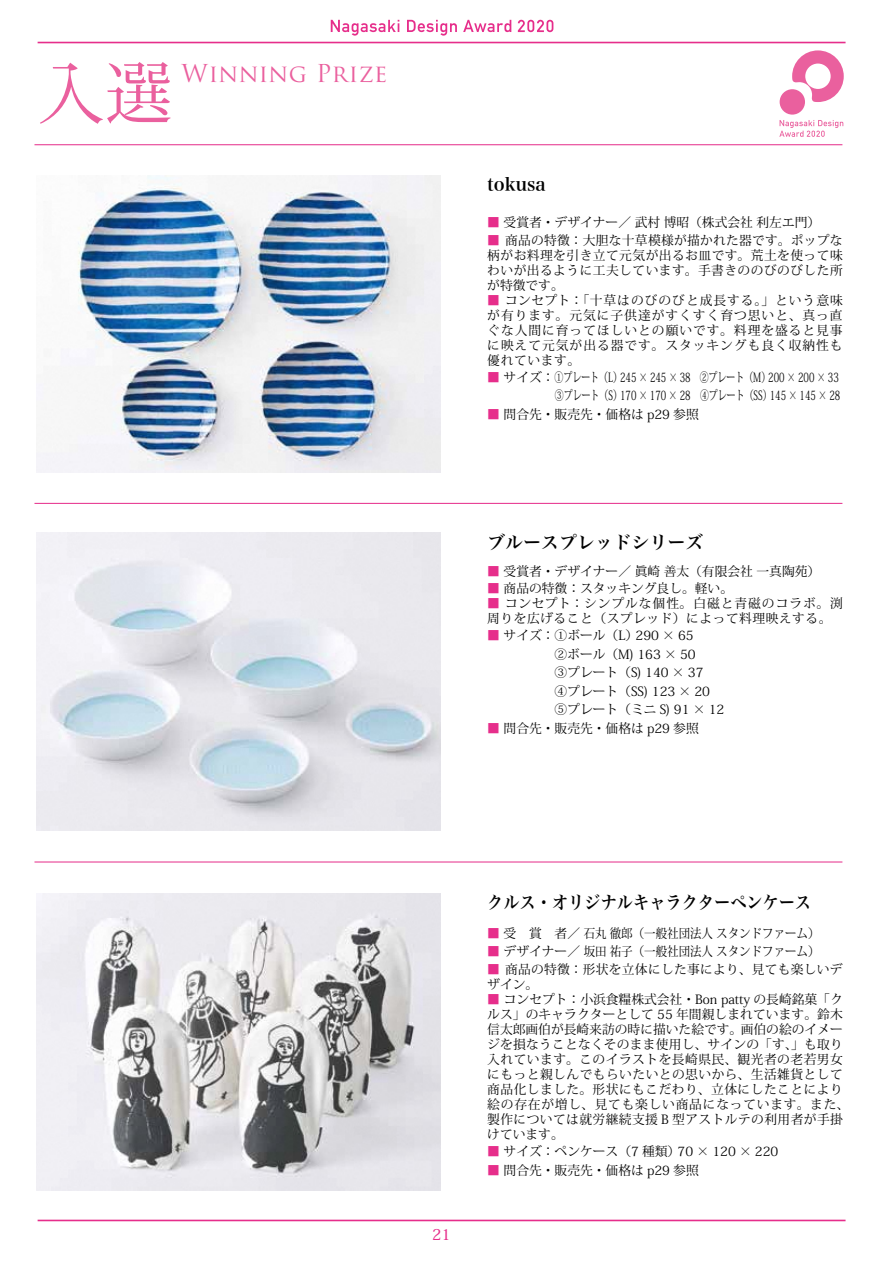
<style>
.page{position:relative;width:893px;height:1263px;background:#fff}
.page>*{position:absolute;margin:0;border:0;box-sizing:border-box;transform-origin:0 0}
.t1{font:67.5px "Koz Min Pro";color:#ea609e}
.t2{font:24px "Trajan Pro";letter-spacing:.015em;color:#ea609e}
.t3{font:18px "Hira Min Pro W6";color:#000;scale:.9 1}
.t4{font:18px "Hira Min Pro W6";color:#000}
.t5{font:500 15px "Koz Min Pro";color:#e62e8b}
.t6{font:12.75px/15px "Koz Min Pr 6 N";letter-spacing:.015em;color:#000}
.t7{font:12.75px/15px "Koz Min Pr 6 N";letter-spacing:.04em;color:#000}
.s1{color:#e62e8b}
</style>
<div class="page">
<hr style="left:38px;top:1220px;width:807px;height:1px;background:#e62e8b">
<hr style="left:38px;top:42px;width:807px;height:1px;background:#e62e8b">
<div style="left:780px;top:89px;width:25px;height:26px;background:#ea609e;border-radius:50%"></div>
<svg style="left:792px;top:50px;width:52px;height:52px"></svg>
<svg style="left:779px;top:120px;width:64px;height:17px"></svg>
<hr style="left:34px;top:144px;width:808px;height:1px;background:#e62e8b">
<hr style="left:34px;top:503px;width:808px;height:1px;background:#e62e8b">
<hr style="left:34px;top:861px;width:808px;height:1px;background:#e62e8b">
<svg style="left:331px;top:20px;width:68px;height:16px"></svg>
<svg style="left:407px;top:20px;width:50px;height:16px"></svg>
<svg style="left:463px;top:20px;width:48px;height:12px"></svg>
<svg style="left:518px;top:20px;width:35px;height:12px"></svg>
<img style="left:36px;top:176px;width:404px;height:296px">
<img style="left:36px;top:533px;width:404px;height:298px">
<img style="left:36px;top:893px;width:404px;height:298px">
<h1 class="t1" style="left:37px;top:46px;width:136px">入選</h1>
<h2 class="t2" style="left:182px;top:58px;width:207px">Winning Prize</h2>
<h3 class="t4" style="left:487px;top:168px;width:60px">tokusa</h3>
<p class="t6" style="left:487px;top:215px;width:334px"><span class="s1">■</span> 受賞者・デザイナー／ 武村 博昭（株式会社 利左エ門）</p>
<p class="t6" style="left:487px;top:233px;width:357px;text-align:justify"><span class="s1">■</span> 商品の特徴：大胆な十草模様が描かれた器です。ポップな柄がお料理を引き立て元気が出るお皿です。荒土を使って味わいが出るように工夫しています。手書きののびのびした所が特徴です。</p>
<p class="t6" style="left:487px;top:293px;width:357px;text-align:justify"><span class="s1">■</span> コンセプト：「十草はのびのびと成長する。」という意味が有ります。元気に子供達がすくすく育つ思いと、真っ直ぐな人間に育ってほしいとの願いです。料理を盛ると見事に映えて元気が出る器です。スタッキングも良く収納性も優れています。</p>
<p class="t6" style="left:487px;top:368px;width:355px;line-height:18.5px;text-align:right"><span class="s1">■</span> サイズ：①プレート（L）245 × 245 × 38　②プレート（M）200 × 200 × 33<br>③プレート（S）170 × 170 × 28　④プレート（SS）145 × 145 × 28</p>
<p class="t6" style="left:487px;top:407px;width:213px"><span class="s1">■</span> 問合先・販売先・価格は p29 参照</p>
<h3 class="t4" style="left:487px;top:526px;width:217px">ブルースプレッドシリーズ</h3>
<p class="t6" style="left:487px;top:564px;width:334px"><span class="s1">■</span> 受賞者・デザイナー／ 眞崎 善太（有限会社 一真陶苑）</p>
<p class="t6" style="left:487px;top:581px;width:247px"><span class="s1">■</span> 商品の特徴：スタッキング良し。軽い。</p>
<p class="t7" style="left:487px;top:596px;width:357px"><span class="s1">■</span> コンセプト：シンプルな個性。白磁と青磁のコラボ。渕周りを広げること（スプレッド）によって料理映えする。</p>
<p class="t6" style="left:554px;top:627px;width:171px;line-height:18.5px;text-indent:-67px"><span class="s1">■</span> サイズ：①ボール（L）290 × 65<br>②ボール（M) 163 × 50<br>③プレート（S) 140 × 37<br>④プレート（SS) 123 × 20<br>⑤プレート（ミニ S) 91 × 12</p>
<p class="t6" style="left:487px;top:721px;width:213px"><span class="s1">■</span> 問合先・販売先・価格は p29 参照</p>
<p class="t5" style="left:432px;top:1224px;width:20px">21</p>
<h3 class="t3" style="left:487px;top:886px;width:361px">クルス・オリジナルキャラクターペンケース</h3>
<p class="t6" style="left:487px;top:926px;width:334px"><span class="s1">■</span> 受　賞　者／ 石丸 徹郎（一般社団法人 スタンドファーム）</p>
<p class="t6" style="left:487px;top:944px;width:334px"><span class="s1">■</span> デザイナー／ 坂田 祐子（一般社団法人 スタンドファーム）</p>
<p class="t6" style="left:487px;top:962px;width:357px"><span class="s1">■</span> 商品の特徴：形状を立体にした事により、見ても楽しいデザイン。</p>
<p class="t6" style="left:487px;top:992px;width:363px"><span class="s1">■</span> コンセプト：小浜食糧株式会社・Bon patty の長崎銘菓「クルス」のキャラクターとして 55 年間親しまれています。鈴木信太郎画伯が長崎来訪の時に描いた絵です。画伯の絵のイメージを損なうことなくそのまま使用し、サインの「す、」も取り入れています。このイラストを長崎県民、観光者の老若男女にもっと親しんでもらいたいとの思いから、生活雑貨として商品化しました。形状にもこだわり、立体にしたことにより絵の存在が増し、見ても楽しい商品になっています。また、製作については就労継続支援 B 型アストルテの利用者が手掛けています。</p>
<p class="t6" style="left:487px;top:1144px;width:293px"><span class="s1">■</span> サイズ：ペンケース（7 種類）70 × 120 × 220</p>
<p class="t6" style="left:487px;top:1163px;width:213px"><span class="s1">■</span> 問合先・販売先・価格は p29 参照</p>
</div>
